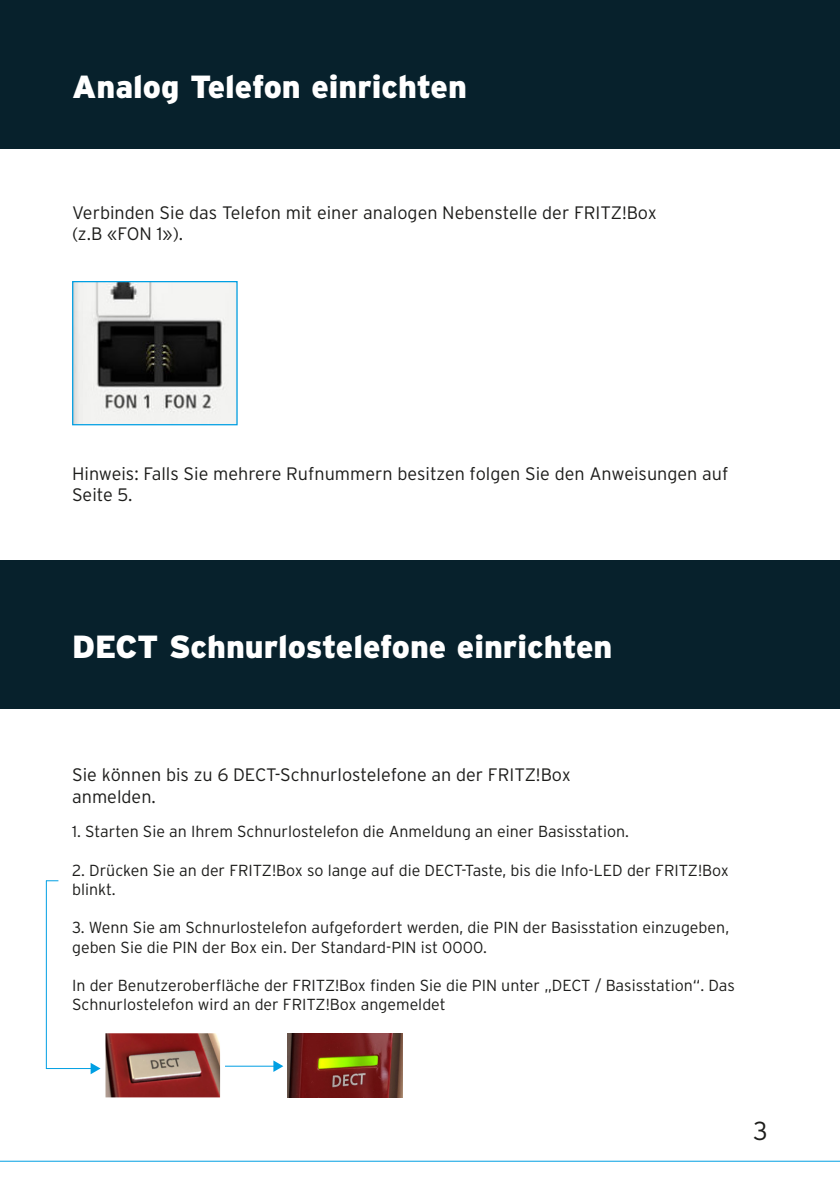
<style>
.page{position:relative;width:840px;height:1191px;background:#fff}
.page>*{position:absolute;margin:0;border:0;box-sizing:border-box;transform-origin:0 0}
.t1{font:900 32px "Interstate";color:#fff}
.t2{font:300 26px "Interstate";color:#1d1d1b}
.t3{font:300 18px/21.6px "Interstate";color:#1d1d1b}
.t4{font:300 16px/19.2px "Interstate";color:#1d1d1b}
</style>
<div class="page">
<hr style="left:0;top:1160px;width:839px;height:1px;background:#009fe3">
<div style="left:0;top:0;width:839px;height:149px;background:#07212c"></div>
<div style="left:0;top:560px;width:839px;height:149px;background:#07212c"></div>
<img style="left:74px;top:283px;width:161px;height:140px">
<div style="left:72px;top:281px;width:165px;height:144px;border:1px solid #009fe3"></div>
<img style="left:287px;top:1033px;width:115px;height:64px">
<img style="left:105px;top:1033px;width:115px;height:64px">
<hr style="left:46px;top:880px;width:1px;height:189px;background:#009fe3">
<hr style="left:46px;top:1068px;width:53px;height:1px;background:#009fe3">
<svg style="left:46px;top:880px;width:12px;height:1px"></svg>
<svg style="left:91px;top:1063px;width:9px;height:11px"></svg>
<hr style="left:225px;top:1065px;width:56px;height:1px;background:#009fe3">
<svg style="left:273px;top:1060px;width:10px;height:12px"></svg>
<p class="t1" style="left:72px;top:68px;width:396px">Analog Telefon einrichten</p>
<p class="t3" style="left:72px;top:201px;width:586px">Verbinden Sie das Telefon mit einer analogen Nebenstelle der FRITZ!Box</p>
<p class="t3" style="left:72px;top:223px;width:113px">(z.B «FON 1»).</p>
<p class="t3" style="left:72px;top:462px;width:657px">Hinweis: Falls Sie mehrere Rufnummern besitzen folgen Sie den Anweisungen auf<br>Seite 5.</p>
<p class="t1" style="left:72px;top:628px;width:541px">DECT Schnurlostelefone einrichten</p>
<p class="t3" style="left:72px;top:764px;width:500px">Sie können bis zu 6 DECT-Schnurlostelefone an der FRITZ!Box</p>
<p class="t3" style="left:72px;top:785px;width:85px">anmelden.</p>
<p class="t4" style="left:72px;top:822px;width:558px">1. Starten Sie an Ihrem Schnurlostelefon die Anmeldung an einer Basisstation.</p>
<p class="t4" style="left:72px;top:860px;width:658px">2. Drücken Sie an der FRITZ!Box so lange auf die DECT-Taste, bis die Info-LED der FRITZ!Box blinkt.</p>
<p class="t4" style="left:72px;top:918px;width:658px">3. Wenn Sie am Schnurlostelefon aufgefordert werden, die PIN der Basisstation einzugeben, geben Sie die PIN der Box ein. Der Standard-PIN ist 0000.</p>
<p class="t4" style="left:72px;top:975px;width:664px">In der Benutzeroberfläche der FRITZ!Box finden Sie die PIN unter „DECT / Basisstation“. Das<br>Schnurlostelefon wird an der FRITZ!Box angemeldet</p>
<p class="t2" style="left:752px;top:1116px;width:16px">3</p>
</div>
